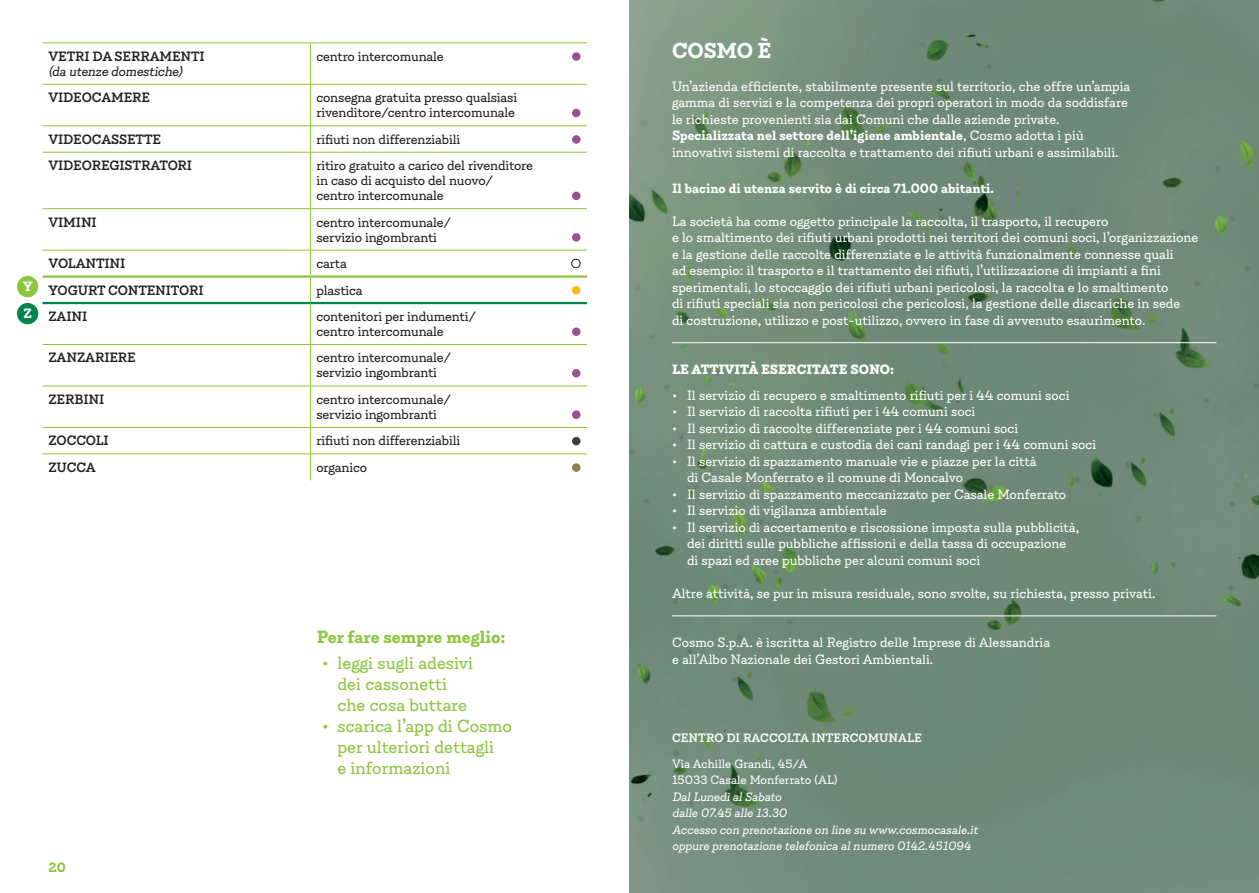
<style>
.page{position:relative;width:1259px;height:893px;background:#fff}
.page>*{position:absolute;margin:0;border:0;box-sizing:border-box;transform-origin:0 0}
.t1{font:700 24px "Emy Slab";letter-spacing:-.01em;color:#fff}
.t2{font:19.5px/21px "Emy Slab";color:#8bc63e;text-align:center}
.t3{font:700 19.5px "Emy Slab";color:#8bc63e}
.t4{font:15px/16.5px "Emy Slab";color:#fff}
.t5{font:15px/15px "Emy Slab";letter-spacing:-.01em;color:#231f20}
.t6{font:600 15px "Emy Slab";letter-spacing:-.01em;color:#231f20}
.t7{font:700 15px "Emy Slab";color:#fff}
.t8{font:900 15px "Emy Slab";color:#fff}
.t9{font:italic 15px "Emy Slab";letter-spacing:-.01em;color:#231f20}
.t10{font:700 15px "Emy Slab";color:#8bc63e}
.t11{font:italic 13.5px/16.5px "Emy Slab";color:#fff}
.t12{font:13.5px/16.5px "Emy Slab";color:#fff}
.t13{font:600 13.5px "Emy Slab";color:#fff}
.s1{font-weight:700}
</style>
<div class="page">
<img style="left:629px;top:0;width:630px;height:893px">
<div style="left:17px;top:303px;width:21px;height:21px;background:#00854a;border-radius:50%"></div>
<div style="left:17px;top:276px;width:21px;height:21px;background:#8bc63e;border-radius:50%"></div>
<hr style="left:310px;top:43px;width:1px;height:41px;background:#8bc63e">
<hr style="left:310px;top:85px;width:1px;height:40px;background:#8bc63e">
<svg style="left:310px;top:126px;width:1px;height:26px"></svg>
<hr style="left:310px;top:152px;width:1px;height:56px;background:#8bc63e">
<hr style="left:310px;top:209px;width:1px;height:41px;background:#8bc63e">
<svg style="left:310px;top:251px;width:1px;height:51px"></svg>
<hr style="left:310px;top:304px;width:1px;height:40px;background:#8bc63e">
<hr style="left:310px;top:345px;width:1px;height:41px;background:#8bc63e">
<hr style="left:310px;top:386px;width:1px;height:41px;background:#8bc63e">
<svg style="left:310px;top:428px;width:1px;height:52px"></svg>
<hr style="left:43px;top:43px;width:267px;height:1px;background:#8bc63e">
<hr style="left:310px;top:43px;width:277px;height:1px;background:#8bc63e">
<hr style="left:43px;top:84px;width:267px;height:1px;background:#8bc63e">
<hr style="left:310px;top:84px;width:277px;height:1px;background:#8bc63e">
<hr style="left:43px;top:125px;width:267px;height:1px;background:#8bc63e">
<hr style="left:310px;top:125px;width:277px;height:1px;background:#8bc63e">
<hr style="left:43px;top:152px;width:267px;height:1px;background:#8bc63e">
<hr style="left:310px;top:152px;width:277px;height:1px;background:#8bc63e">
<hr style="left:43px;top:208px;width:267px;height:1px;background:#8bc63e">
<hr style="left:310px;top:208px;width:277px;height:1px;background:#8bc63e">
<hr style="left:43px;top:250px;width:267px;height:1px;background:#8bc63e">
<hr style="left:310px;top:250px;width:277px;height:1px;background:#8bc63e">
<hr style="left:43px;top:344px;width:267px;height:1px;background:#8bc63e">
<hr style="left:310px;top:344px;width:277px;height:1px;background:#8bc63e">
<hr style="left:43px;top:386px;width:267px;height:1px;background:#8bc63e">
<hr style="left:310px;top:386px;width:277px;height:1px;background:#8bc63e">
<hr style="left:43px;top:427px;width:267px;height:1px;background:#8bc63e">
<hr style="left:310px;top:427px;width:277px;height:1px;background:#8bc63e">
<hr style="left:43px;top:454px;width:267px;height:1px;background:#8bc63e">
<hr style="left:310px;top:454px;width:277px;height:1px;background:#8bc63e">
<hr style="left:43px;top:275px;width:267px;height:3px;background:#8bc63e">
<hr style="left:310px;top:275px;width:277px;height:3px;background:#8bc63e">
<hr style="left:43px;top:302px;width:267px;height:2px;background:#00854a">
<hr style="left:310px;top:302px;width:277px;height:2px;background:#00854a">
<div style="left:572px;top:52px;width:8px;height:9px;background:#9c5093;border-radius:50%"></div>
<div style="left:572px;top:109px;width:8px;height:8px;background:#9c5093;border-radius:50%"></div>
<div style="left:572px;top:135px;width:8px;height:9px;background:#9c5093;border-radius:50%"></div>
<div style="left:572px;top:192px;width:8px;height:8px;background:#9c5093;border-radius:50%"></div>
<div style="left:572px;top:233px;width:8px;height:9px;background:#9c5093;border-radius:50%"></div>
<div style="left:571px;top:259px;width:9px;height:9px;border:1px solid #231f20;border-radius:50%"></div>
<div style="left:572px;top:286px;width:8px;height:9px;background:#fcb814;border-radius:50%"></div>
<div style="left:572px;top:327px;width:8px;height:9px;background:#9c5093;border-radius:50%"></div>
<div style="left:572px;top:369px;width:8px;height:8px;background:#9c5093;border-radius:50%"></div>
<div style="left:572px;top:410px;width:8px;height:9px;background:#9c5093;border-radius:50%"></div>
<div style="left:572px;top:437px;width:8px;height:8px;background:#3e3e3f;border-radius:50%"></div>
<div style="left:572px;top:463px;width:8px;height:9px;background:#927f4f;border-radius:50%"></div>
<hr style="left:672px;top:615px;width:544px;height:1px;background:#fff">
<hr style="left:672px;top:342px;width:544px;height:1px;background:#fff">
<p class="t7" style="left:23px;top:278px;width:11px">Y</p>
<p class="t7" style="left:23px;top:305px;width:10px">Z</p>
<p class="t6" style="left:48px;top:47px;width:158px">VETRI DA SERRAMENTI</p>
<p class="t9" style="left:48px;top:63px;width:135px">(da utenze domestiche)</p>
<p class="t5" style="left:316px;top:48px;width:129px">centro intercomunale</p>
<p class="t6" style="left:48px;top:89px;width:103px">VIDEOCAMERE</p>
<p class="t5" style="left:316px;top:90px;width:202px">consegna gratuita presso qualsiasi rivenditore/centro intercomunale</p>
<p class="t6" style="left:48px;top:130px;width:114px">VIDEOCASSETTE</p>
<p class="t5" style="left:316px;top:131px;width:145px">rifiuti non differenziabili</p>
<p class="t6" style="left:48px;top:157px;width:145px">VIDEOREGISTRATORI</p>
<p class="t5" style="left:316px;top:158px;width:218px">ritiro gratuito a carico del rivenditore in caso di acquisto del nuovo/ centro intercomunale</p>
<p class="t6" style="left:48px;top:213px;width:50px">VIMINI</p>
<p class="t5" style="left:316px;top:214px;width:136px">centro intercomunale/ servizio ingombranti</p>
<p class="t6" style="left:48px;top:255px;width:78px">VOLANTINI</p>
<p class="t5" style="left:316px;top:256px;width:32px">carta</p>
<p class="t6" style="left:48px;top:281px;width:157px">YOGURT CONTENITORI</p>
<p class="t5" style="left:316px;top:282px;width:48px">plastica</p>
<p class="t6" style="left:48px;top:308px;width:40px">ZAINI</p>
<p class="t5" style="left:316px;top:309px;width:161px">contenitori per indumenti/ centro intercomunale</p>
<p class="t6" style="left:48px;top:349px;width:89px">ZANZARIERE</p>
<p class="t5" style="left:316px;top:350px;width:136px">centro intercomunale/ servizio ingombranti</p>
<p class="t6" style="left:48px;top:391px;width:57px">ZERBINI</p>
<p class="t5" style="left:316px;top:391px;width:136px">centro intercomunale/ servizio ingombranti</p>
<p class="t6" style="left:48px;top:432px;width:62px">ZOCCOLI</p>
<p class="t5" style="left:316px;top:433px;width:145px">rifiuti non differenziabili</p>
<p class="t6" style="left:48px;top:458px;width:49px">ZUCCA</p>
<p class="t5" style="left:316px;top:459px;width:52px">organico</p>
<p class="t10" style="left:48px;top:859px;width:19px">20</p>
<h2 class="t3" style="left:317px;top:625px;width:190px">Per fare sempre meglio:</h2>
<h2 class="t2" style="left:322px;top:652px;width:152px">• leggi sugli adesivi dei cassonetti<br>che cosa buttare</h2>
<h2 class="t2" style="left:337px;top:715px;width:176px;text-align:left;text-indent:-15px">• scarica l’app di Cosmo per ulteriori dettagli<br>e informazioni</h2>
<h1 class="t1" style="left:672px;top:36px;width:101px">COSMO È</h1>
<p class="t4" style="left:672px;top:77px;width:460px">Un’azienda efficiente, stabilmente presente sul territorio, che offre un’ampia gamma di servizi e la competenza dei propri operatori in modo da soddisfare le richieste provenienti sia dai Comuni che dalle aziende private.<br><span class="s1">Specializzata nel settore dell’igiene ambientale</span>, Cosmo adotta i più innovativi sistemi di raccolta e trattamento dei rifiuti urbani e assimilabili.</p>
<p class="t7" style="left:672px;top:179px;width:323px">Il bacino di utenza servito è di circa 71.000 abitanti.</p>
<p class="t4" style="left:672px;top:212px;width:528px">La società ha come oggetto principale la raccolta, il trasporto, il recupero<br>e lo smaltimento dei rifiuti urbani prodotti nei territori dei comuni soci, l’organizzazione e la gestione delle raccolte differenziate e le attività funzionalmente connesse quali<br>ad esempio: il trasporto e il trattamento dei rifiuti, l’utilizzazione di impianti a fini sperimentali, lo stoccaggio dei rifiuti urbani pericolosi, la raccolta e lo smaltimento<br>di rifiuti speciali sia non pericolosi che pericolosi, la gestione delle discariche in sede<br>di costruzione, utilizzo e post-utilizzo, ovvero in fase di avvenuto esaurimento.</p>
<p class="t8" style="left:672px;top:360px;width:223px">LE ATTIVITÀ ESERCITATE SONO:</p>
<p class="t4" style="left:672px;top:386px;width:399px">• Il servizio di recupero e smaltimento rifiuti per i 44 comuni soci</p>
<p class="t4" style="left:672px;top:403px;width:305px">• Il servizio di raccolta rifiuti per i 44 comuni soci</p>
<p class="t4" style="left:672px;top:419px;width:348px">• Il servizio di raccolte differenziate per i 44 comuni soci</p>
<p class="t4" style="left:672px;top:436px;width:425px">• Il servizio di cattura e custodia dei cani randagi per i 44 comuni soci</p>
<p class="t4" style="left:687px;top:452px;width:351px;text-indent:-15px">• Il servizio di spazzamento manuale vie e piazze per la città di Casale Monferrato e il comune di Moncalvo</p>
<p class="t4" style="left:672px;top:485px;width:396px">• Il servizio di spazzamento meccanizzato per Casale Monferrato</p>
<p class="t4" style="left:672px;top:502px;width:216px">• Il servizio di vigilanza ambientale</p>
<p class="t4" style="left:687px;top:518px;width:394px;text-indent:-15px">• Il servizio di accertamento e riscossione imposta sulla pubblicità, dei diritti sulle pubbliche affissioni e della tassa di occupazione di spazi ed aree pubbliche per alcuni comuni soci</p>
<p class="t4" style="left:672px;top:584px;width:485px">Altre attività, se pur in misura residuale, sono svolte, su richiesta, presso privati.</p>
<p class="t4" style="left:672px;top:634px;width:380px">Cosmo S.p.A. è iscritta al Registro delle Imprese di Alessandria e all’Albo Nazionale dei Gestori Ambientali.</p>
<p class="t13" style="left:672px;top:730px;width:251px">CENTRO DI RACCOLTA INTERCOMUNALE</p>
<p class="t12" style="left:672px;top:755px;width:167px">Via Achille Grandi, 45/A<br>15033 Casale Monferrato (AL)</p>
<p class="t11" style="left:672px;top:788px;width:307px">Dal Lunedì al Sabato<br>dalle 07.45 alle 13.30<br>Accesso con prenotazione on line su www.cosmocasale.it oppure prenotazione telefonica al numero 0142.451094</p>
</div>
